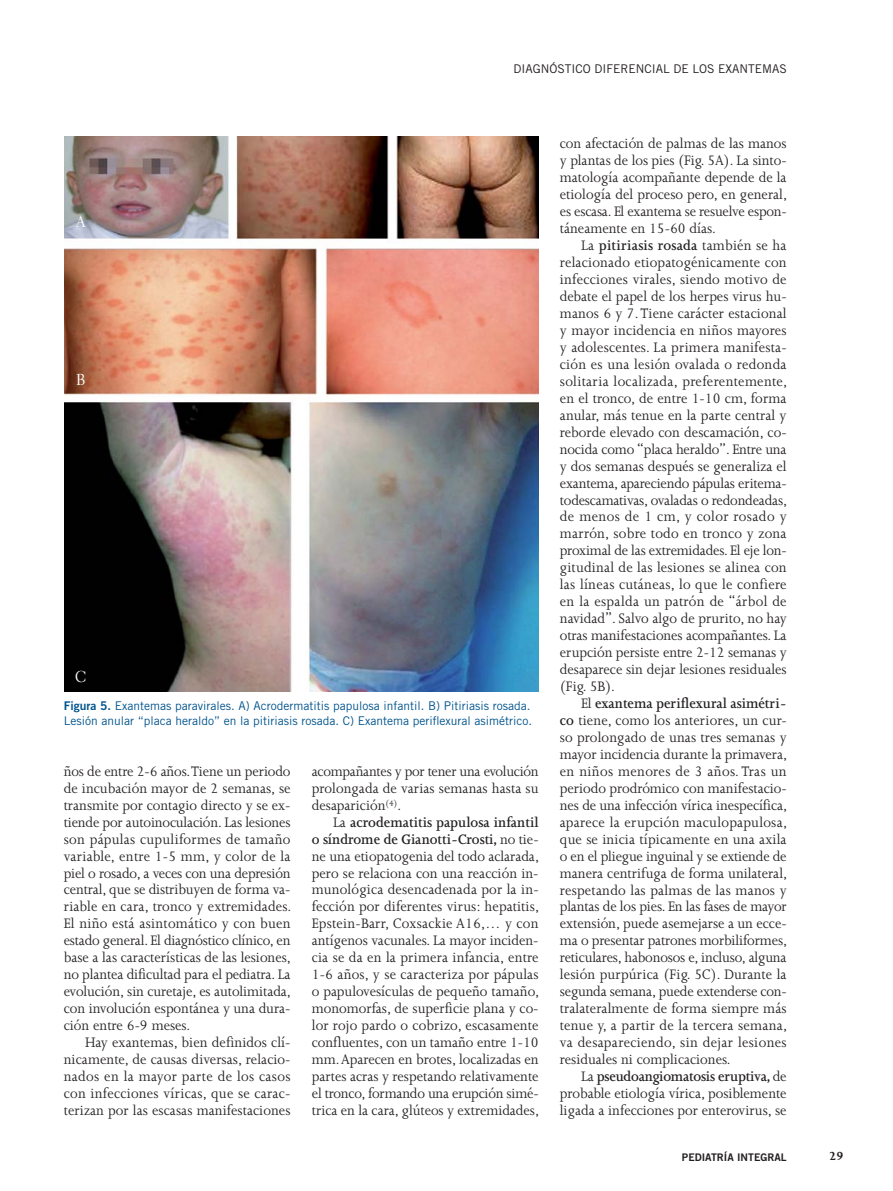
<style>
.page{position:relative;width:893px;height:1191px;background:#fff}
.page>*{position:absolute;margin:0;border:0;box-sizing:border-box;transform-origin:0 0}
.t1{font:15.75px/17px "Joanna MT Std";color:#231f20;text-align:justify;scale:.95 1}
.t2{font:15.75px "Electra LT Std";color:#fff;scale:.95 1}
.t3{font:700 13.5px "Joanna MT Std";color:#231f20}
.t4{font:12px/15px "Trade Gothic";color:#00548e}
.t5{font:12px "Trade Gothic";color:#231f20}
.t6{font:10.5px "Trade Gothic Bold Two";color:#231f20}
.s1{font-family:"Trade Gothic Bold Two"}
.s2{font-weight:600}
</style>
<div class="page">
<img style="left:64px;top:136px;width:474px;height:555px">
<p class="t5" style="left:513px;top:65px;width:275px">DIAGNÓSTICO DIFERENCIAL DE LOS EXANTEMAS</p>
<p class="t2" style="left:76px;top:214px;width:11px">A</p>
<p class="t2" style="left:76px;top:371px;width:11px">B</p>
<p class="t2" style="left:75px;top:669px;width:13px">C</p>
<p class="t4" style="left:64px;top:699px;width:470px"><span class="s1">Figura 5.</span> Exantemas paravirales. A) Acrodermatitis papulosa infantil. B) Pitiriasis rosada.<br>Lesión anular “placa heraldo” en la pitiriasis rosada. C) Exantema periflexural asimétrico.</p>
<p class="t1" style="left:64px;top:763px;width:241px">ños de entre 2-6 años. Tiene un periodo de incubación mayor de 2 semanas, se transmite por contagio directo y se ex&shy;tiende por autoinoculación. Las lesiones son pápulas cupuliformes de tamaño variable, entre 1-5 mm, y color de la piel o rosado, a veces con una depresión central, que se distribuyen de forma va&shy;riable en cara, tronco y extremidades.<br>El niño está asintomático y con buen estado general. El diagnóstico clínico, en base a las características de las lesiones, no plantea dificultad para el pediatra. La evolución, sin curetaje, es autolimitada, con involución espontánea y una dura&shy;ción entre 6-9 meses.</p>
<p class="t1" style="left:64px;top:1034px;width:240px;text-indent:21px">Hay exantemas, bien definidos clí&shy;nicamente, de causas diversas, relacio&shy;nados en la mayor parte de los casos con infecciones víricas, que se carac&shy;terizan por las escasas manifestaciones</p>
<p class="t1" style="left:312px;top:763px;width:240px">acompañantes y por tener una evolución prolongada de varias semanas hasta su desaparición<sup>(4)</sup>.</p>
<p class="t1" style="left:312px;top:814px;width:241px;text-indent:21px">La <span class="s2">acrodematitis papulosa infantil o síndrome de Gianotti-Crosti,</span> no tie&shy;ne una etiopatogenia del todo aclarada, pero se relaciona con una reacción in&shy;munológica desencadenada por la in&shy;fección por diferentes virus: hepatitis, Epstein-Barr, Coxsackie A16,… y con antígenos vacunales. La mayor inciden&shy;cia se da en la primera infancia, entre 1-6 años, y se caracteriza por pápulas o papulovesículas de pequeño tamaño, monomorfas, de superficie plana y co&shy;lor rojo pardo o cobrizo, escasamente confluentes, con un tamaño entre 1-10 mm. Aparecen en brotes, localizadas en partes acras y respetando relativamente el tronco, formando una erupción simé&shy;trica en la cara, glúteos y extremidades,</p>
<p class="t1" style="left:560px;top:136px;width:241px">con afectación de palmas de las manos y plantas de los pies (Fig. 5A). La sinto&shy;matología acompañante depende de la etiología del proceso pero, en general, es escasa. El exantema se resuelve espon&shy;táneamente en 15-60 días.</p>
<p class="t1" style="left:560px;top:238px;width:241px;text-indent:21px">La <span class="s2">pitiriasis rosada</span> también se ha relacionado etiopatogénicamente con infecciones virales, siendo motivo de debate el papel de los herpes virus hu&shy;manos 6 y 7. Tiene carácter estacional y mayor incidencia en niños mayores y adolescentes. La primera manifesta&shy;ción es una lesión ovalada o redonda solitaria localizada, preferentemente, en el tronco, de entre 1-10 cm, forma anular, más tenue en la parte central y reborde elevado con descamación, co&shy;nocida como “placa heraldo”. Entre una y dos semanas después se generaliza el exantema, apareciendo pápulas eritema&shy;todescamativas, ovaladas o redondeadas, de menos de 1 cm, y color rosado y marrón, sobre todo en tronco y zona proximal de las extremidades. El eje lon&shy;gitudinal de las lesiones se alinea con las líneas cutáneas, lo que le confiere en la espalda un patrón de “árbol de navidad”. Salvo algo de prurito, no hay otras manifestaciones acompañantes. La erupción persiste entre 2-12 semanas y desaparece sin dejar lesiones residuales (Fig. 5B).</p>
<p class="t1" style="left:560px;top:695px;width:241px;text-indent:21px">El <span class="s2">exantema periflexural asimétri&shy;co</span> tiene, como los anteriores, un cur&shy;so prolongado de unas tres semanas y mayor incidencia durante la primavera, en niños menores de 3 años. Tras un periodo prodrómico con manifestacio&shy;nes de una infección vírica inespecífica, aparece la erupción maculopapulosa, que se inicia típicamente en una axila o en el pliegue inguinal y se extiende de manera centrifuga de forma unilateral, respetando las palmas de las manos y plantas de los pies. En las fases de mayor extensión, puede asemejarse a un ecce&shy;ma o presentar patrones morbiliformes, reticulares, habonosos e, incluso, alguna lesión purpúrica (Fig. 5C). Durante la segunda semana, puede extenderse con&shy;tralateralmente de forma siempre más tenue y, a partir de la tercera semana, va desapareciendo, sin dejar lesiones residuales ni complicaciones.</p>
<p class="t1" style="left:560px;top:1068px;width:240px;text-indent:21px">La <span class="s2">pseudoangiomatosis eruptiva,</span> de probable etiología vírica, posiblemente ligada a infecciones por enterovirus, se</p>
<p class="t6" style="left:682px;top:1153px;width:106px">PEDIATRÍA INTEGRAL</p>
<p class="t3" style="left:829px;top:1150px;width:16px">29</p>
</div>
